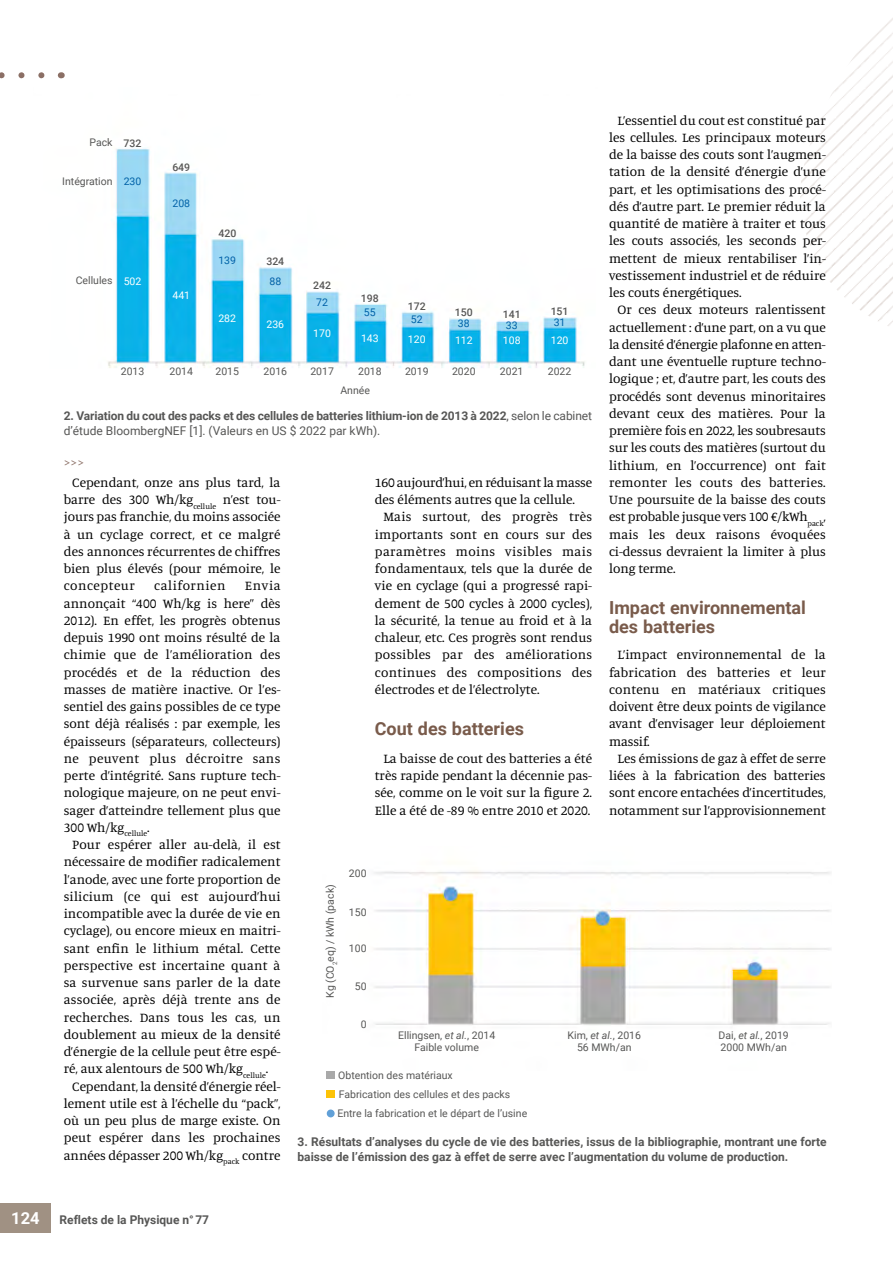
<style>
.page{position:relative;width:893px;height:1263px;background:#fff}
.page>*{position:absolute;margin:0;border:0;box-sizing:border-box;transform-origin:0 0}
.t1{font:700 18px/19.5px "Roboto";color:#795b4b}
.t2{font:13.5px/17.2px "Manuale";color:#000;text-align:justify}
.t3{font:13.5px "Manuale";letter-spacing:.04em;color:#000}
.t4{font:13.5px "Manuale";color:#8b6f65}
.t5{font:700 12px/15px "Roboto";color:#575756}
.t6{font:10.5px/12.6px "Roboto";color:#575756}
.t7{font:10.5px "Roboto";color:#fff}
.t8{font:500 10.5px "Roboto";color:#575756}
.t9{font:10.5px "Roboto";color:#0061a7}
.s1{font-weight:400}
.s2{font-style:italic}
.s3{font-size:16.5px;color:#fff}
</style>
<div class="page">
<img style="left:800px;top:18px;width:93px;height:308px">
<svg style="left:0;top:72px;width:45px;height:6px"></svg>
<div style="left:0;top:1203px;width:51px;height:30px;background:#a09183"></div>
<img style="left:108px;top:147px;width:477px;height:221px">
<img style="left:374px;top:871px;width:457px;height:154px">
<div style="left:327px;top:1071px;width:8px;height:8px;background:#a9a9a9"></div>
<div style="left:327px;top:1090px;width:8px;height:8px;background:#fdc307"></div>
<div style="left:327px;top:1109px;width:8px;height:8px;background:#61a0d7;border-radius:50%"></div>
<p class="t2" style="left:609px;top:111px;width:218px;text-indent:9px">L’essentiel du cout est constitué par les cellules. Les principaux moteurs de la baisse des couts sont l’augmen&shy;tation de la densité d’énergie d’une part, et les optimisations des procé&shy;dés d’autre part. Le premier réduit la quantité de matière à traiter et tous les couts associés, les seconds per&shy;mettent de mieux rentabiliser l’in&shy;vestissement industriel et de réduire les couts énergétiques.</p>
<p class="t2" style="left:609px;top:301px;width:218px;text-indent:9px">Or ces deux moteurs ralentissent actuellement : d’une part, on a vu que la densité d’énergie plafonne en atten&shy;dant une éventuelle rupture techno&shy;logique ; et, d’autre part, les couts des procédés sont devenus minoritaires devant ceux des matières. Pour la première fois en 2022, les soubresauts sur les couts des matières (surtout du lithium, en l’occurrence) ont fait remonter les couts des batteries.<br>Une poursuite de la baisse des couts est probable jusque vers 100 €/kWh<sub>pack</sub>, mais les deux raisons évoquées ci-dessus devraient la limiter à plus long terme.</p>
<h1 class="t1" style="left:609px;top:597px;width:198px">Impact environnemental des batteries</h1>
<p class="t2" style="left:609px;top:646px;width:218px;text-indent:9px">L’impact environnemental de la fabrication des batteries et leur contenu en matériaux critiques doivent être deux points de vigilance avant d’envisager leur déploiement massif.</p>
<p class="t2" style="left:609px;top:749px;width:218px;text-indent:9px">Les émissions de gaz à effet de serre liées à la fabrication des batteries sont encore entachées d’incertitudes, notamment sur l’approvisionnement</p>
<p class="t6" style="left:90px;top:136px;width:25px">Pack</p>
<p class="t8" style="left:124px;top:136px;width:19px">732</p>
<p class="t8" style="left:172px;top:160px;width:19px">649</p>
<p class="t6" style="left:62px;top:175px;width:52px">Intégration</p>
<p class="t9" style="left:124px;top:174px;width:19px">230</p>
<p class="t9" style="left:172px;top:196px;width:19px">208</p>
<p class="t8" style="left:218px;top:226px;width:19px">420</p>
<p class="t9" style="left:218px;top:252px;width:19px">139</p>
<p class="t8" style="left:266px;top:254px;width:19px">324</p>
<p class="t6" style="left:76px;top:273px;width:38px">Cellules</p>
<p class="t7" style="left:124px;top:273px;width:19px">502</p>
<p class="t9" style="left:269px;top:274px;width:13px">88</p>
<p class="t8" style="left:313px;top:278px;width:19px">242</p>
<p class="t7" style="left:172px;top:288px;width:19px">441</p>
<p class="t8" style="left:361px;top:291px;width:19px">198</p>
<p class="t9" style="left:316px;top:295px;width:13px">72</p>
<p class="t8" style="left:408px;top:299px;width:19px">172</p>
<p class="t8" style="left:455px;top:305px;width:19px">150</p>
<p class="t8" style="left:503px;top:307px;width:19px">141</p>
<p class="t8" style="left:551px;top:304px;width:19px">151</p>
<p class="t9" style="left:364px;top:305px;width:13px">55</p>
<p class="t7" style="left:218px;top:311px;width:19px">282</p>
<p class="t9" style="left:411px;top:312px;width:13px">52</p>
<p class="t9" style="left:458px;top:316px;width:13px">38</p>
<p class="t9" style="left:506px;top:318px;width:13px">33</p>
<p class="t9" style="left:554px;top:315px;width:13px">31</p>
<p class="t7" style="left:266px;top:317px;width:19px">236</p>
<p class="t7" style="left:313px;top:326px;width:19px">170</p>
<p class="t7" style="left:361px;top:331px;width:19px">143</p>
<p class="t7" style="left:408px;top:332px;width:19px">120</p>
<p class="t7" style="left:455px;top:333px;width:19px">112</p>
<p class="t7" style="left:503px;top:333px;width:19px">108</p>
<p class="t7" style="left:551px;top:333px;width:19px">120</p>
<p class="t6" style="left:170px;top:365px;width:25px">2014</p>
<p class="t6" style="left:215px;top:365px;width:25px">2015</p>
<p class="t6" style="left:264px;top:365px;width:25px">2016</p>
<p class="t6" style="left:310px;top:365px;width:25px">2017</p>
<p class="t6" style="left:340px;top:362px;width:43px;line-height:18.3px;text-indent:18px">2018<br>Année</p>
<p class="t6" style="left:405px;top:365px;width:25px">2019</p>
<p class="t6" style="left:452px;top:365px;width:25px">2020</p>
<p class="t6" style="left:500px;top:365px;width:25px">2021</p>
<p class="t6" style="left:548px;top:365px;width:25px">2022</p>
<p class="t5" style="left:64px;top:407px;width:530px">2. Variation du cout des packs et des cellules de batteries lithium-ion de 2013 à 2022<span class="s1">, selon le cabinet d’étude BloombergNEF [1]. (Valeurs en US $ 2022 par kWh).</span></p>
<p class="t6" style="left:121px;top:365px;width:25px">2013</p>
<p class="t4" style="left:64px;top:454px;width:22px">&gt;&gt;&gt;</p>
<p class="t2" style="left:375px;top:473px;width:219px">160 aujourd’hui, en réduisant la masse des éléments autres que la cellule.</p>
<p class="t2" style="left:375px;top:508px;width:219px;text-indent:9px">Mais surtout, des progrès très importants sont en cours sur des paramètres moins visibles mais fondamentaux, tels que la durée de vie en cyclage (qui a progressé rapi&shy;dement de 500 cycles à 2000 cycles), la sécurité, la tenue au froid et à la chaleur, etc. Ces progrès sont rendus possibles par des améliorations continues des compositions des électrodes et de l’électrolyte.</p>
<h1 class="t1" style="left:375px;top:718px;width:151px">Cout des batteries</h1>
<p class="t2" style="left:375px;top:749px;width:219px;text-indent:9px">La baisse de cout des batteries a été très rapide pendant la décennie pas&shy;sée, comme on le voit sur la figure 2.<br>Elle a été de -89 % entre 2010 et 2020.</p>
<p class="t2" style="left:64px;top:473px;width:218px;text-indent:9px">Cependant, onze ans plus tard, la barre des 300 Wh/kg<sub>cellule</sub> n’est tou&shy;jours pas franchie, du moins associée à un cyclage correct, et ce malgré des annonces récurrentes de chiffres bien plus élevés (pour mémoire, le concepteur</p>
<p class="t3" style="left:154px;top:577px;width:73px">californien</p>
<p class="t2" style="left:64px;top:577px;width:218px;text-indent:181px">Envia annonçait “400 Wh/kg is here” dès 2012). En effet, les progrès obtenus depuis 1990 ont moins résulté de la chimie que de l’amélioration des procédés et de la réduction des masses de matière inactive. Or l’es&shy;sentiel des gains possibles de ce type sont déjà réalisés : par exemple, les épaisseurs (séparateurs, collecteurs) ne peuvent plus décroitre sans perte d’intégrité. Sans rupture tech&shy;nologique majeure, on ne peut envi&shy;sager d’atteindre tellement plus que 300 Wh/kg<sub>cellule</sub>.</p>
<p class="t2" style="left:72px;top:835px;width:210px">Pour espérer aller au-delà, il est</p>
<p class="t2" style="left:64px;top:853px;width:218px">nécessaire de modifier radicalement</p>
<p class="t2" style="left:64px;top:870px;width:218px">l’anode, avec une forte proportion de</p>
<p class="t2" style="left:64px;top:887px;width:218px">silicium (ce qui est aujourd’hui</p>
<p class="t2" style="left:64px;top:904px;width:218px">incompatible avec la durée de vie en</p>
<p class="t2" style="left:64px;top:922px;width:218px">cyclage), ou encore mieux en maitri-</p>
<p class="t2" style="left:64px;top:939px;width:218px">sant enfin le lithium métal. Cette</p>
<p class="t2" style="left:64px;top:956px;width:218px">perspective est incertaine quant à</p>
<p class="t2" style="left:64px;top:973px;width:218px">sa survenue sans parler de la date</p>
<p class="t2" style="left:64px;top:991px;width:218px">associée, après déjà trente ans de</p>
<p class="t2" style="left:64px;top:1008px;width:218px">recherches. Dans tous les cas, un</p>
<p class="t2" style="left:64px;top:1025px;width:218px">doublement au mieux de la densité</p>
<p class="t2" style="left:64px;top:1042px;width:218px">d’énergie de la cellule peut être espé-</p>
<p class="t2" style="left:64px;top:1060px;width:206px">ré, aux alentours de 500 Wh/kg<sub>cellule</sub>.</p>
<p class="t2" style="left:72px;top:1077px;width:209px">Cependant, la densité d’énergie réel-</p>
<p class="t2" style="left:64px;top:1094px;width:218px">lement utile est à l’échelle du “pack”,</p>
<p class="t2" style="left:64px;top:1111px;width:218px">où un peu plus de marge existe. On</p>
<p class="t2" style="left:64px;top:1129px;width:218px">peut espérer dans les prochaines</p>
<p class="t2" style="left:64px;top:1146px;width:218px">années dépasser 200 Wh/kg<sub>pack</sub> contre</p>
<p class="t6" style="left:349px;top:867px;width:19px">200</p>
<p class="t6" style="left:349px;top:905px;width:19px">150</p>
<p class="t6" style="left:349px;top:942px;width:19px">100</p>
<p class="t6" style="left:355px;top:980px;width:13px">50</p>
<p class="t6" style="left:361px;top:1018px;width:7px">0</p>
<p class="t6" style="left:323px;top:998px;width:115px;rotate:-90deg">Kg (CO<sub>2</sub>eq) / kWh (pack)</p>
<p class="t6" style="left:398px;top:1028px;width:99px;text-align:center">Ellingsen, <span class="s2">et al.</span>, 2014<br>Faible volume</p>
<p class="t6" style="left:567px;top:1028px;width:75px;text-align:center">Kim, <span class="s2">et al.</span>, 2016<br>56 MWh/an</p>
<p class="t6" style="left:719px;top:1028px;width:72px">Dai, <span class="s2">et al.</span>, 2019<br>2000 MWh/an</p>
<p class="t6" style="left:337px;top:1066px;width:191px;line-height:19px">Obtention des matériaux<br>Fabrication des cellules et des packs<br>Entre la fabrication et le départ de l’usine</p>
<p class="t5" style="left:297px;top:1133px;width:531px">3. Résultats d’analyses du cycle de vie des batteries, issus de la bibliographie, montrant une forte baisse de l’émission des gaz à effet de serre avec l’augmentation du volume de production.</p>
<p class="t5" style="left:11px;top:1212px;width:199px"><span class="s3">124</span> Reflets de la Physique n° 77</p>
</div>
